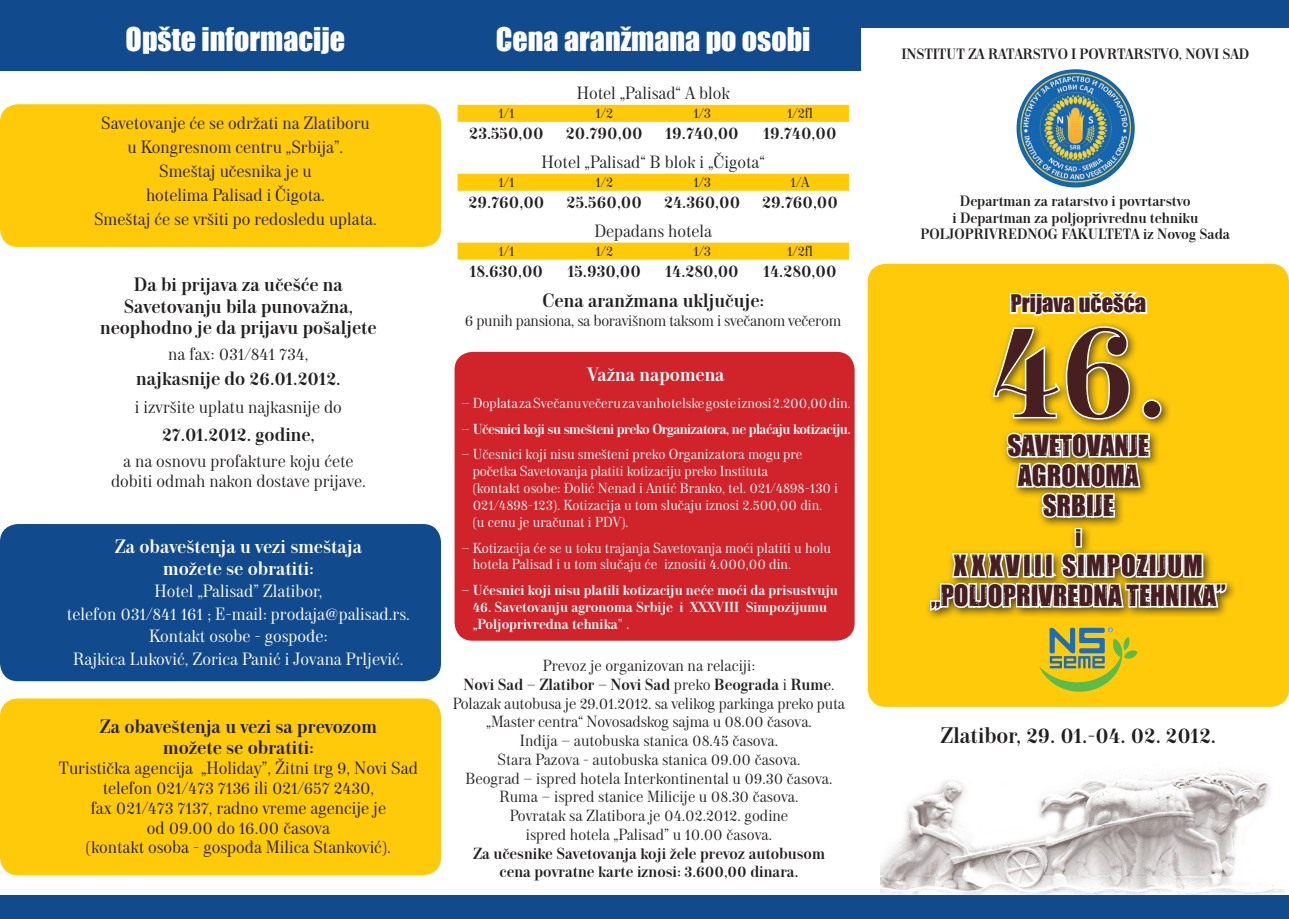
<style>
.page{position:relative;width:1289px;height:919px;background:#fff}
.page>*{position:absolute;margin:0;border:0;box-sizing:border-box;transform-origin:0 0}
.t1{font:700 129px "Neoplanta BG";color:#471f20}
.t2{font:30px "Impacted";color:#fff}
.t3{font:27px/30px "Impacted";color:#471f20;text-align:center}
.t4{font:22.5px "Impacted";color:#471f20}
.t5{font:700 21px "Neoplanta BG";color:#231f20}
.t6{font:21px "Impacted";color:#471f20}
.t7{font:700 18px "Neoplanta BG";color:#231f20}
.t8{font:700 18px "Neoplanta BG";color:#fff}
.t9{font:16.5px/24px "Neoplanta BG";color:#231f20;text-align:center}
.t10{font:16.5px "Neoplanta BG";color:#fff}
.t11{font:700 16.5px "Neoplanta BG";color:#231f20}
.t12{font:15px/18.8px "Neoplanta BG";color:#231f20;text-align:center}
.t13{font:700 15px "Neoplanta BG";color:#231f20}
.t14{font:15px "Neoplanta BG";letter-spacing:-.02em;color:#231f20}
.t15{font:700 13.95px/16.6px "Neoplanta BG";color:#231f20;text-align:center}
.t16{font:13.5px/17px "Neoplanta BG";color:#fff}
.t17{font:700 13.5px/17px "Neoplanta BG";color:#fff}
.t18{font:700 13.5px "Neoplanta BG";letter-spacing:-.04em;color:#fff}
.t19{font:13.5px "Neoplanta BG";color:#231f20}
.s1{font-weight:400}
</style>
<div class="page">
<div style="left:0;top:104px;width:441px;height:143px;background:#feca0a;border-radius:18px"></div>
<div style="left:0;top:524px;width:441px;height:157px;background:#114b8e;border-radius:18px"></div>
<div style="left:0;top:0;width:860px;height:71px;background:#114b8e"></div>
<div style="left:454px;top:352px;width:400px;height:288px;background:#d1232a;border-radius:18px"></div>
<div style="left:867px;top:264px;width:421px;height:442px;background:#feca0a;border-radius:18px"></div>
<div style="left:0;top:698px;width:441px;height:177px;background:#feca0a;border-radius:18px"></div>
<img style="left:881px;top:769px;width:403px;height:126px">
<div style="left:457px;top:105px;width:392px;height:17px;background:#feca0a"></div>
<div style="left:457px;top:174px;width:392px;height:17px;background:#feca0a"></div>
<div style="left:457px;top:242px;width:392px;height:17px;background:#feca0a"></div>
<svg style="left:928px;top:69px;width:336px;height:622px"></svg>
<div style="left:854px;top:0;width:434px;height:28px;background:#114b8e"></div>
<div style="left:0;top:895px;width:1288px;height:23px;background:#114b8e"></div>
<p class="t2" style="left:126px;top:16px;width:221px">Opšte informacije</p>
<p class="t9" style="left:101px;top:111px;width:270px">Savetovanje će se održati na Zlatiboru</p>
<p class="t9" style="left:128px;top:135px;width:217px">u Kongresnom centru „Srbija”.</p>
<p class="t9" style="left:146px;top:159px;width:180px">Smeštaj učesnika je u hotelima Palisad i Čigota.</p>
<p class="t9" style="left:94px;top:207px;width:284px">Smeštaj će se vršiti po redosledu uplata.</p>
<p class="t7" style="left:134px;top:273px;width:210px">Da bi prijava za učešće na</p>
<p class="t7" style="left:124px;top:295px;width:231px">Savetovanju bila punovažna,</p>
<p class="t7" style="left:100px;top:316px;width:278px">neophodno je da prijavu pošaljete</p>
<p class="t9" style="left:168px;top:342px;width:142px">na fax: 031/841 734,</p>
<p class="t7" style="left:136px;top:367px;width:206px">najkasnije do 26.01.2012.</p>
<p class="t9" style="left:135px;top:395px;width:208px">i izvršite uplatu najkasnije do</p>
<p class="t7" style="left:162px;top:423px;width:154px">27.01.2012. godine,</p>
<p class="t9" style="left:123px;top:449px;width:232px">a na osnovu profakture koju ćete</p>
<p class="t9" style="left:111px;top:468px;width:256px">dobiti odmah nakon dostave prijave.</p>
<p class="t8" style="left:115px;top:535px;width:249px">Za obaveštenja u vezi smeštaja</p>
<p class="t8" style="left:163px;top:557px;width:152px">možete se obratiti:</p>
<p class="t10" style="left:154px;top:581px;width:169px">Hotel „Palisad” Zlatibor,</p>
<p class="t10" style="left:67px;top:603px;width:344px">telefon 031/841 161 ; E-mail: prodaja@palisad.rs.</p>
<p class="t10" style="left:149px;top:626px;width:180px">Kontakt osobe - gospođe:</p>
<p class="t10" style="left:73px;top:648px;width:332px">Rajkica Luković, Zorica Panić i Jovana Prljević.</p>
<p class="t7" style="left:100px;top:715px;width:278px">Za obaveštenja u vezi sa prevozom</p>
<p class="t7" style="left:163px;top:736px;width:152px">možete se obratiti:</p>
<p class="t9" style="left:59px;top:756px;width:360px">Turistička agencija „Holiday”, Žitni trg 9, Novi Sad</p>
<p class="t9" style="left:103px;top:775px;width:273px">telefon 021/473 7136 ili 021/657 2430,</p>
<p class="t9" style="left:91px;top:795px;width:297px">fax 021/473 7137, radno vreme agencije je</p>
<p class="t9" style="left:147px;top:815px;width:184px">od 09.00 do 16.00 časova</p>
<p class="t9" style="left:86px;top:835px;width:306px">(kontakt osobа - gospođа Milica Stanković).</p>
<p class="t2" style="left:496px;top:16px;width:316px">Cena aranžmana po osobi</p>
<p class="t9" style="left:576px;top:81px;width:154px">Hotel „Palisad“ A blok</p>
<p class="t19" style="left:498px;top:105px;width:18px">1/1</p>
<p class="t19" style="left:595px;top:105px;width:19px">1/2</p>
<p class="t19" style="left:693px;top:105px;width:19px">1/3</p>
<p class="t19" style="left:787px;top:105px;width:27px">1/2fl</p>
<p class="t11" style="left:469px;top:122px;width:76px">23.550,00</p>
<p class="t11" style="left:566px;top:122px;width:78px">20.790,00</p>
<p class="t11" style="left:665px;top:122px;width:75px">19.740,00</p>
<p class="t11" style="left:763px;top:122px;width:75px">19.740,00</p>
<p class="t9" style="left:541px;top:150px;width:225px">Hotel „Palisad“ B blok i „Čigota“</p>
<p class="t19" style="left:498px;top:174px;width:18px">1/1</p>
<p class="t19" style="left:595px;top:174px;width:19px">1/2</p>
<p class="t19" style="left:693px;top:174px;width:19px">1/3</p>
<p class="t19" style="left:790px;top:174px;width:20px">1/A</p>
<p class="t11" style="left:468px;top:191px;width:77px">29.760,00</p>
<p class="t11" style="left:566px;top:191px;width:77px">25.560,00</p>
<p class="t11" style="left:664px;top:191px;width:78px">24.360,00</p>
<p class="t11" style="left:762px;top:191px;width:77px">29.760,00</p>
<p class="t9" style="left:594px;top:218px;width:119px">Depadans hotela</p>
<p class="t19" style="left:498px;top:243px;width:18px">1/1</p>
<p class="t19" style="left:595px;top:243px;width:19px">1/2</p>
<p class="t19" style="left:693px;top:243px;width:19px">1/3</p>
<p class="t19" style="left:787px;top:243px;width:27px">1/2fl</p>
<p class="t11" style="left:470px;top:260px;width:75px">18.630,00</p>
<p class="t11" style="left:567px;top:260px;width:75px">15.930,00</p>
<p class="t11" style="left:665px;top:260px;width:75px">14.280,00</p>
<p class="t11" style="left:763px;top:260px;width:75px">14.280,00</p>
<p class="t7" style="left:542px;top:289px;width:223px">Cena aranžmana uključuje:</p>
<p class="t14" style="left:465px;top:311px;width:377px">6 punih pansiona, sa boravišnom taksom i svečanom večerom</p>
<p class="t8" style="left:587px;top:363px;width:139px">Važna napomena</p>
<p class="t16" style="left:461px;top:395px;width:391px">– Doplata za Svečanu večeru za vanhotelske goste iznosi 2.200,00 din.</p>
<p class="t18" style="left:461px;top:420px;width:391px"><span class="s1">–</span> Učesnici koji su smešteni preko Organizatora, ne plaćaju kotizaciju.</p>
<p class="t16" style="left:472px;top:446px;width:367px;text-indent:-11px">– Učesnici koji nisu smešteni preko Organizatora mogu pre početka Savetovanja platiti kotizaciju preko Instituta<br>(kontakt osobe: Đolić Nenad i Antić Branko, tel. 021/4898-130 i 021/4898-123). Kotizacija u tom slučaju iznosi 2.500,00 din.<br>(u cenu je uračunat i PDV).</p>
<p class="t16" style="left:472px;top:539px;width:360px;text-indent:-11px">– Kotizacija će se u toku trajanja Savetovanja moći platiti u holu hotela Palisad i u tom slučaju će iznositi 4.000,00 din.</p>
<p class="t17" style="left:461px;top:581px;width:378px">– Učesnici koji nisu platili kotizaciju neće moći da prisustvuju</p>
<p class="t17" style="left:472px;top:598px;width:356px">46. Savetovanju agronoma Srbije i XXXVIII Simpozijumu „Poljoprivredna tehnika” .</p>
<p class="t12" style="left:542px;top:656px;width:214px">Prevoz je organizovan na relaciji:</p>
<p class="t13" style="left:463px;top:675px;width:372px">Novi Sad – Zlatibor – Novi Sad <span class="s1">preko</span> Beograda <span class="s1">i</span> Rume<span class="s1">.</span></p>
<p class="t12" style="left:453px;top:693px;width:393px">Polazak autobusa je 29.01.2012. sa velikog parkinga preko puta „Master centra“ Novosadskog sajma u 08.00 časova.</p>
<p class="t12" style="left:520px;top:731px;width:260px">Inđija – autobuska stanica 08.45 časova.</p>
<p class="t12" style="left:497px;top:749px;width:304px">Stara Pazova - autobuska stanica 09.00 časova.</p>
<p class="t12" style="left:465px;top:768px;width:368px">Beograd – ispred hotela Interkontinental u 09.30 časova.</p>
<p class="t12" style="left:499px;top:787px;width:300px">Ruma – ispred stanice Milicije u 08.30 časova.</p>
<p class="t12" style="left:509px;top:806px;width:280px">Povratak sa Zlatibora je 04.02.2012. godine</p>
<p class="t12" style="left:526px;top:824px;width:248px">ispred hotela „Palisad” u 10.00 časova.</p>
<p class="t13" style="left:473px;top:843px;width:353px">Za učesnike Savetovanja koji žele prevoz autobusom</p>
<p class="t13" style="left:499px;top:862px;width:300px">cena povratne karte iznosi: 3.600,00 dinara.</p>
<p class="t15" style="left:901px;top:45px;width:349px">INSTITUT ZA RATARSTVO I POVRTARSTVO, NOVI SAD</p>
<p class="t15" style="left:952px;top:192px;width:247px">Departman za ratarstvo i povrtarstvo<br>i Departman za poljoprivrednu tehniku</p>
<p class="t15" style="left:920px;top:226px;width:311px">POLJOPRIVREDNOG FAKULTETA iz Novog Sada</p>
<p class="t4" style="left:1010px;top:286px;width:137px">Prijava učešća</p>
<p class="t1" style="left:988px;top:289px;width:180px">46.</p>
<p class="t3" style="left:1007px;top:429px;width:143px">SAVETOVANJE<br>AGRONOMA</p>
<p class="t3" style="left:1042px;top:489px;width:73px">SRBIJE</p>
<p class="t6" style="left:1075px;top:521px;width:7px">i</p>
<p class="t3" style="left:931px;top:549px;width:296px">X X XVIII SIMPOZIJUM „POLJOPRIVREDNA TEHNIKA”</p>
<p class="t5" style="left:940px;top:722px;width:277px">Zlatibor, 29. 01.-04. 02. 2012.</p>
</div>
